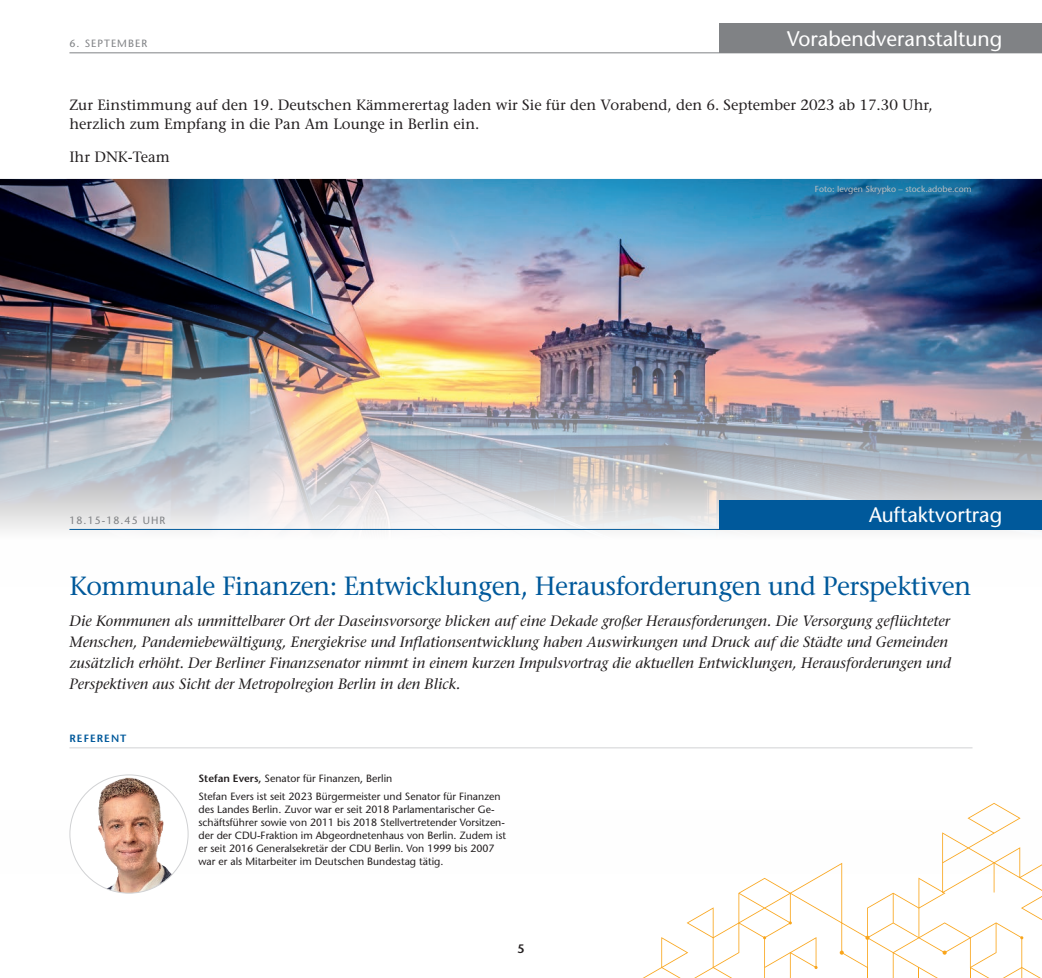
<style>
.page{position:relative;width:1042px;height:978px;background:#fff}
.page>*{position:absolute;margin:0;border:0;box-sizing:border-box;transform-origin:0 0}
.Titel-02-Blau{font:500 26.25px "Stone Serif Std";letter-spacing:-.02em;color:#00599b}
.Rubrik-Titel{font:500 21px "Stone Sans Std";color:#fff}
.Teaser{font:italic 500 14.88px/21px "Stone Serif Std";color:#231f20}
.Body-Text{font:500 14.88px/18.4px "Stone Serif Std";color:#231f20}
.t1{font:600 12.25px "Stone Sans Std";color:#231f20}
.StoneSans-Medium-6pt_-_bis_Komma_fett{font:500 10.5px/13px "Stone Sans Std";color:#231f20}
.Rubrik-Datum_Zeit{font:500 10.5px "Stone Sans Std";letter-spacing:.1em;color:#808285}
.Linie-Referent_usw{font:600 10.5px "Stone Sans Std";letter-spacing:.1em;color:#00599b}
.StoneSans-Medium-6pt{font:500 8.75px "Stone Sans Std";color:#bcbdc0}
.s1{font-weight:600}
</style>
<div class="page">
<img style="left:0;top:179px;width:1042px;height:352px">
<hr style="left:69px;top:529px;width:973px;height:1px;background:#00599b">
<div style="left:719px;top:500px;width:323px;height:29px;background:#00599b"></div>
<hr style="left:69px;top:52px;width:973px;height:1px;background:#808285">
<div style="left:719px;top:23px;width:323px;height:30px;background:#808285"></div>
<svg style="left:644px;top:803px;width:398px;height:174px"></svg>
<hr style="left:69px;top:747px;width:903px;height:1px;background:#d1d2d4">
<img style="left:70px;top:774px;width:118px;height:118px;border-radius:59px">
<p class="Rubrik-Datum_Zeit" style="left:69px;top:38px;width:79px">6. SEPTEMBER</p>
<p class="Rubrik-Titel" style="left:787px;top:26px;width:217px">Vorabendveranstaltung</p>
<p class="Body-Text" style="left:69px;top:96px;width:865px">Zur Einstimmung auf den 19. Deutschen Kämmerertag laden wir Sie für den Vorabend, den 6. September 2023 ab 17.30 Uhr, herzlich zum Empfang in die Pan Am Lounge in Berlin ein.</p>
<p class="Body-Text" style="left:69px;top:147px;width:102px">Ihr DNK-Team</p>
<p class="StoneSans-Medium-6pt" style="left:815px;top:183px;width:158px">Foto: Ievgen Skrypko – stock.adobe.com</p>
<p class="Rubrik-Datum_Zeit" style="left:69px;top:514px;width:97px">18.15-18.45 UHR</p>
<p class="Rubrik-Titel" style="left:869px;top:502px;width:135px">Auftaktvortrag</p>
<p class="Titel-02-Blau" style="left:69px;top:570px;width:903px">Kommunale Finanzen: Entwicklungen, Herausforderungen und Perspektiven</p>
<p class="Teaser" style="left:69px;top:610px;width:883px">Die Kommunen als unmittelbarer Ort der Daseinsvorsorge blicken auf eine Dekade großer Herausforderungen. Die Versorgung geflüchteter Menschen, Pandemiebewältigung, Energiekrise und Inflationsentwicklung haben Auswirkungen und Druck auf die Städte und Gemeinden zusätzlich erhöht. Der Berliner Finanzsenator nimmt in einem kurzen Impulsvortrag die aktuellen Entwicklungen, Herausforderungen und Perspektiven aus Sicht der Metropolregion Berlin in den Blick.</p>
<p class="Linie-Referent_usw" style="left:69px;top:732px;width:59px">REFERENT</p>
<p class="StoneSans-Medium-6pt_-_bis_Komma_fett" style="left:198px;top:771px;width:195px"><span class="s1">Stefan Evers,</span> Senator für Finanzen, Berlin</p>
<p class="StoneSans-Medium-6pt_-_bis_Komma_fett" style="left:198px;top:789px;width:309px">Stefan Evers ist seit 2023 Bürgermeister und Senator für Finanzen des Landes Berlin. Zuvor war er seit 2018 Parlamentarischer Ge&shy;schäftsführer sowie von 2011 bis 2018 Stellvertretender Vorsitzen&shy;der der CDU-Fraktion im Abgeordnetenhaus von Berlin. Zudem ist er seit 2016 Generalsekretär der CDU Berlin. Von 1999 bis 2007 war er als Mitarbeiter im Deutschen Bundestag tätig.</p>
<p class="t1" style="left:517px;top:941px;width:9px">5</p>
</div>
